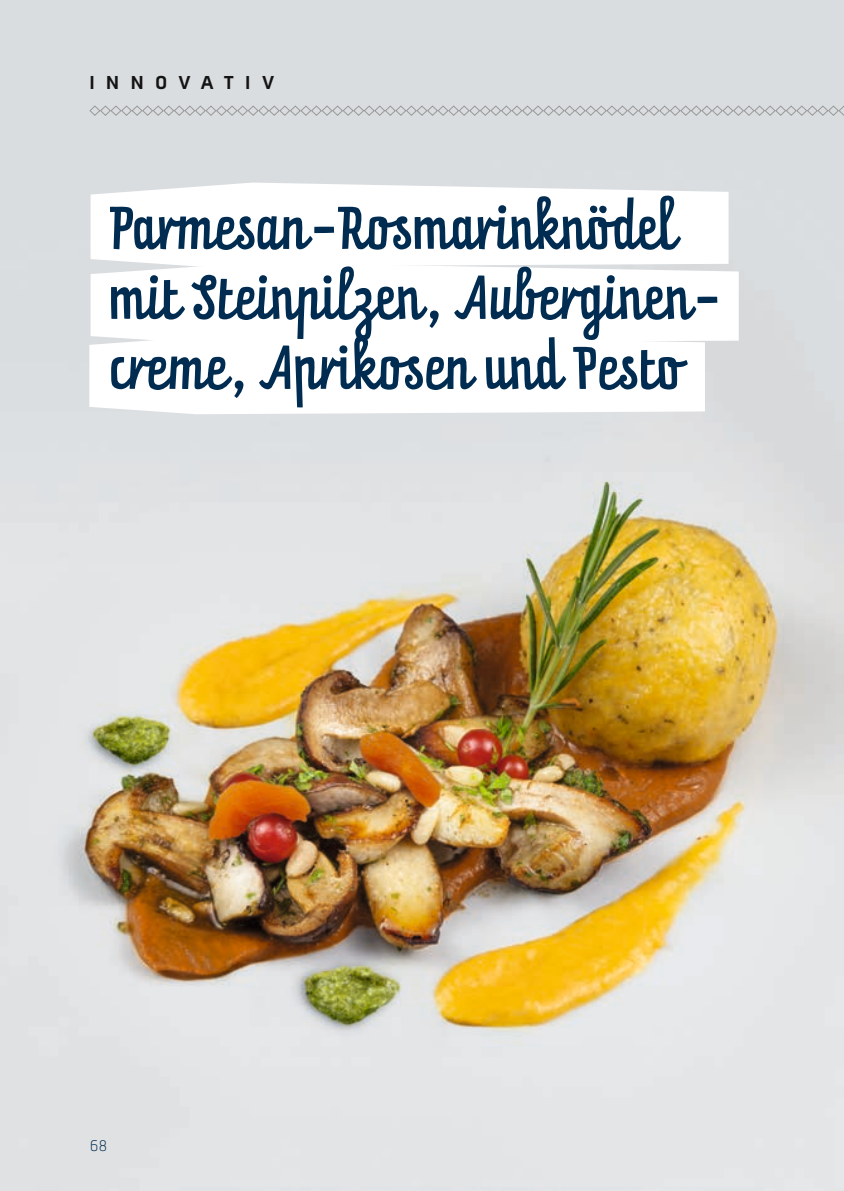
<style>
.page{position:relative;width:844px;height:1191px;background:#fff}
.page>*{position:absolute;margin:0;border:0;box-sizing:border-box;transform-origin:0 0}
.t1{font:52.5px/70px "Prater Script Pro";color:#002c51}
.t2{font:900 19.25px "Axia";letter-spacing:.6em;color:#131413}
.t3{font:300 15.75px "Axia";color:#002c51}
</style>
<div class="page">
<img style="left:0;top:0;width:843px;height:1191px">
<svg style="left:91px;top:262px;width:647px;height:81px"></svg>
<svg style="left:89px;top:333px;width:615px;height:81px"></svg>
<svg style="left:89px;top:105px;width:754px;height:12px;background:#cbcecf"></svg>
<svg style="left:91px;top:183px;width:637px;height:84px"></svg>
<p class="t2" style="left:89px;top:70px;width:186px">INNOVATIV</p>
<p class="t1" style="left:111px;top:192px;width:612px">Parmesan-Rosmarinknödel mit Steinpilzen, Auberginen&shy;creme, Aprikosen und Pesto</p>
<p class="t3" style="left:89px;top:1136px;width:20px">68</p>
</div>
